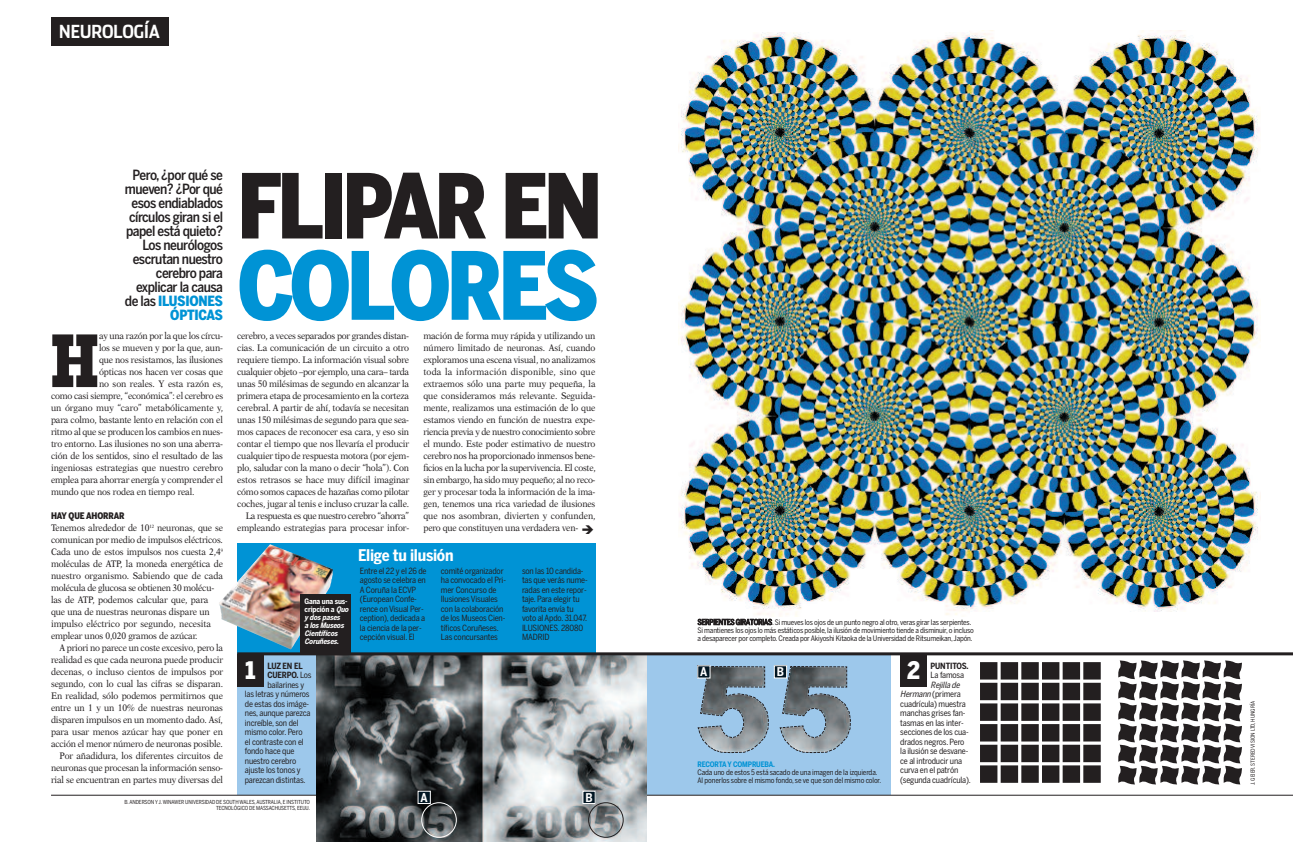
<style>
.page{position:relative;width:1293px;height:842px;background:#fff}
.page>*{position:absolute;margin:0;border:0;box-sizing:border-box;transform-origin:0 0}
.t1{font:900 93px "Benton Sans Cond";letter-spacing:-.05em;color:#0093d5}
.t2{font:900 88.6px "Benton Sans Cond";letter-spacing:-.05em;color:#231f20}
.t3{font:75.1px "Giza One Three";color:#231f20;scale:.9 1}
.t4{font:900 24px "Benton Sans Cond";color:#fff}
.t5{font:700 18px "Stainless Cond";color:#fff}
.t6{font:700 16px "Benton Sans Cond";letter-spacing:-.02em;color:#fff}
.t7{font:500 14px/14px "Benton Sans Cond";letter-spacing:-.035em;color:#231f20;text-align:right}
.t8{font:700 12px "Benton Sans Cond";color:#fff}
.t9{font:9.5px/12px "New Aster";letter-spacing:-.015em;color:#231f20;text-align:right;scale:.9 1}
.t10{font:900 9px "Benton Sans Cond";letter-spacing:-.02em;color:#231f20}
.t11{font:8.5px/9.5px "Benton Sans Cond";letter-spacing:-.015em;color:#231f20}
.t12{font:700 8.5px "Benton Sans Cond";letter-spacing:-.02em;color:#231f20}
.t13{font:7.5px/8px "Benton Sans Cond";letter-spacing:-.025em;color:#231f20}
.t14{font:italic 700 7.5px/8px "Benton Sans Cond";letter-spacing:-.02em;color:#fff}
.t15{font:700 7.5px "Benton Sans Cond";letter-spacing:-.02em;color:#0093d5}
.t16{font:5.5px/6px "Benton Sans Cond";letter-spacing:-.015em;color:#231f20;text-align:right}
.s1{font-weight:900;color:#0093d5}
.s2{font-style:normal}
.s3{font-weight:400}
.s4{font-style:italic}
</style>
<div class="page">
<div style="left:237px;top:543px;width:358px;height:129px;background:#0093d5"></div>
<div style="left:237px;top:655px;width:653px;height:140px;background:#9dc8eb"></div>
<div style="left:51px;top:17px;width:117px;height:28px;background:#231f20"></div>
<img style="left:969px;top:30px;width:291px;height:581px">
<img style="left:678px;top:32px;width:291px;height:585px">
<hr style="left:51px;top:795px;width:1242px;height:1px;background:#231f20">
<img style="left:316px;top:655px;width:330px;height:187px">
<svg style="left:980px;top:662px;width:120px;height:121px"></svg>
<svg style="left:1118px;top:660px;width:124px;height:125px"></svg>
<div style="left:237px;top:655px;width:26px;height:32px;background:#231f20"></div>
<div style="left:900px;top:655px;width:26px;height:32px;background:#231f20"></div>
<hr style="left:237px;top:652px;width:1056px;height:3px;background:#231f20">
<svg style="left:421px;top:802px;width:36px;height:36px"></svg>
<svg style="left:588px;top:802px;width:36px;height:36px"></svg>
<img style="left:219px;top:544px;width:114px;height:105px">
<svg style="left:779px;top:666px;width:72px;height:88px"></svg>
<svg style="left:697px;top:665px;width:72px;height:89px"></svg>
<div style="left:300px;top:594px;width:51px;height:60px;background:#231f20"></div>
<div style="left:418px;top:791px;width:12px;height:12px;background:#001522"></div>
<div style="left:418px;top:791px;width:12px;height:13px;border:1px solid #fff"></div>
<div style="left:698px;top:666px;width:12px;height:12px;background:#001522"></div>
<div style="left:583px;top:791px;width:12px;height:12px;background:#001522"></div>
<div style="left:583px;top:791px;width:12px;height:13px;border:1px solid #fff"></div>
<div style="left:774px;top:666px;width:12px;height:12px;background:#001522"></div>
<div style="left:774px;top:665px;width:13px;height:13px;border:1px solid #fff"></div>
<h3 class="t5" style="left:59px;top:21px;width:102px">NEUROLOGÍA</h3>
<h3 class="t7" style="left:125px;top:168px;width:100px">Pero, ¿por qué se mueven? ¿Por qué esos endiablados círculos giran si el papel está quieto?<br>Los neurólogos escrutan nuestro cerebro para explicar la causa de las <span class="s1">ILUSIONES<br>ÓPTICAS</span></h3>
<h3 class="t3" style="left:51px;top:317px;width:54px">H</h3>
<p class="t9" style="left:99px;top:330px;width:139px">ay una razón por la que los círcu-</p>
<p class="t9" style="left:99px;top:342px;width:139px">los se mueven y por la que, aun-</p>
<p class="t9" style="left:99px;top:354px;width:139px">que nos resistamos, las ilusiones</p>
<p class="t9" style="left:99px;top:366px;width:139px">ópticas nos hacen ver cosas que</p>
<p class="t9" style="left:99px;top:378px;width:139px">no son reales. Y esta razón es,</p>
<p class="t9" style="left:51px;top:390px;width:193px">como casi siempre, “económica”: el cerebro es</p>
<p class="t9" style="left:51px;top:402px;width:193px">un órgano muy “caro” metabólicamente y,</p>
<p class="t9" style="left:51px;top:414px;width:192px">para colmo, bastante lento en relación con el</p>
<p class="t9" style="left:51px;top:426px;width:193px">ritmo al que se producen los cambios en nues-</p>
<p class="t9" style="left:51px;top:438px;width:192px">tro entorno. Las ilusiones no son una aberra-</p>
<p class="t9" style="left:51px;top:450px;width:193px">ción de los sentidos, sino el resultado de las</p>
<p class="t9" style="left:51px;top:462px;width:193px">ingeniosas estrategias que nuestro cerebro</p>
<p class="t9" style="left:51px;top:474px;width:192px">emplea para ahorrar energía y comprender el</p>
<p class="t9" style="left:51px;top:486px;width:161px">mundo que nos rodea en tiempo real.</p>
<p class="t10" style="left:51px;top:511px;width:75px">HAY QUE AHORRAR</p>
<p class="t9" style="left:51px;top:522px;width:193px;text-align:left">Tenemos alrededor de 10<sup>12</sup> neuronas, que se comunican por medio de impulsos eléctricos.<br>Cada uno de estos impulsos nos cuesta 2,4<sup>9 </sup>moléculas de ATP, la moneda energética de nuestro organismo. Sabiendo que de cada molécula de glucosa se obtienen 30 molécu&shy;las de ATP, podemos calcular que, para que una de nuestras neuronas dispare un impulso eléctrico por segundo, necesita emplear unos 0,020 gramos de azúcar.</p>
<p class="t9" style="left:51px;top:642px;width:193px">A priori no parece un coste excesivo, pero la realidad es que cada neurona puede producir decenas, o incluso cientos de impulsos por segundo, con lo cual las cifras se disparan.<br>En realidad, sólo podemos permitirnos que entre un 1 y un 10% de nuestras neuronas disparen impulsos en un momento dado. Así, para usar menos azúcar hay que poner en acción el menor número de neuronas posible.<br>Por añadidura, los diferentes circuitos de neuronas que procesan la información senso&shy;rial se encuentran en partes muy diversas del</p>
<h2 class="t2" style="left:237px;top:156px;width:367px">FLIPAR EN</h2>
<h1 class="t1" style="left:237px;top:233px;width:364px">COLORES</h1>
<p class="t9" style="left:237px;top:330px;width:193px">cerebro, a veces separados por grandes distan&shy;cias. La comunicación de un circuito a otro requiere tiempo. La información visual sobre cualquier objeto –por ejemplo, una cara– tarda unas 50 milésimas de segundo en alcanzar la primera etapa de procesamiento en la corteza cerebral. A partir de ahí, todavía se necesitan unas 150 milésimas de segundo para que sea&shy;mos capaces de reconocer esa cara, y eso sin contar el tiempo que nos llevaría el producir cualquier tipo de respuesta motora (por ejem&shy;plo, saludar con la mano o decir “hola”). Con estos retrasos se hace muy difícil imaginar cómo somos capaces de hazañas como pilotar coches, jugar al tenis e incluso cruzar la calle.<br>La respuesta es que nuestro cerebro “ahorra” empleando estrategias para procesar infor-</p>
<p class="t9" style="left:423px;top:330px;width:193px;text-align:justify">mación de forma muy rápida y utilizando un número limitado de neuronas. Así, cuando exploramos una escena visual, no analizamos toda la información disponible, sino que extraemos sólo una parte muy pequeña, la que consideramos más relevante. Seguida&shy;mente, realizamos una estimación de lo que estamos viendo en función de nuestra expe&shy;riencia previa y de nuestro conocimiento sobre el mundo. Este poder estimativo de nuestro cerebro nos ha proporcionado inmensos bene&shy;ficios en la lucha por la supervivencia. El coste, sin embargo, ha sido muy pequeño; al no reco&shy;ger y procesar toda la información de la ima&shy;gen, tenemos una rica variedad de ilusiones que nos asombran, divierten y confunden, pero que constituyen una verdadera ven-</p>
<p class="t14" style="left:304px;top:597px;width:47px"><span class="s2">Gana una sus&shy;cripción a</span> Quo y dos pases<br>a los Museos<br>Científicos<br>Coruñeses.</p>
<h3 class="t6" style="left:358px;top:546px;width:97px">Elige tu ilusión</h3>
<p class="t11" style="left:360px;top:566px;width:68px">Entre el 22 y el 26 de agosto se celebra en<br>A Coruña la ECVP (European Confe&shy;rence on Visual Per&shy;ception), dedicada a la ciencia de la per&shy;cepción visual. El</p>
<p class="t11" style="left:441px;top:566px;width:67px">comité organizador ha convocado el Pri&shy;mer Concurso de<br>Ilusiones Visuales con la colaboración de los Museos Cien&shy;tíficos Coruñeses.<br>Las concursantes</p>
<p class="t11" style="left:522px;top:566px;width:67px">son las 10 candida&shy;tas que verás nume&shy;radas en este repor&shy;taje. Para elegir tu favorita envía tu voto al Apdo. 31.047.<br>ILUSIONES. 28080<br>MADRID</p>
<p class="t13" style="left:697px;top:618px;width:278px">SERPIENTES GIRATORIAS.Si mueves los ojos de un punto negro al otro, veras girar las serpientes.<br>Si mantienes los ojos lo más estáticos posible, la ilusión de movimiento tiende a disminuir, o incluso a desaparecer por completo. Creada por Akiyoshi Kitaoka de la Universidad de Ritsumeikan, Japón.</p>
<h3 class="t4" style="left:907px;top:657px;width:15px">2</h3>
<h3 class="t4" style="left:245px;top:657px;width:12px">1</h3>
<p class="t12" style="left:930px;top:661px;width:40px">PUNTITOS.</p>
<p class="t12" style="left:267px;top:661px;width:37px">LUZ EN EL</p>
<p class="t12" style="left:267px;top:670px;width:45px">CUERPO. <span class="s3">Los</span></p>
<p class="t11" style="left:267px;top:680px;width:38px">bailarines y</p>
<p class="t11" style="left:245px;top:689px;width:66px">las letras y números</p>
<p class="t11" style="left:245px;top:699px;width:66px">de estas dos imáge-</p>
<p class="t11" style="left:245px;top:708px;width:67px">nes, aunque parezca</p>
<p class="t11" style="left:245px;top:718px;width:55px">increíble, son del</p>
<p class="t11" style="left:245px;top:727px;width:59px">mismo color. Pero</p>
<p class="t11" style="left:245px;top:737px;width:60px">el contraste con el</p>
<p class="t11" style="left:245px;top:746px;width:51px">fondo hace que</p>
<p class="t11" style="left:245px;top:756px;width:53px">nuestro cerebro</p>
<p class="t11" style="left:245px;top:765px;width:57px">ajuste los tonos y</p>
<p class="t11" style="left:245px;top:775px;width:62px">parezcan distintas.</p>
<p class="t8" style="left:777px;top:665px;width:9px">B</p>
<p class="t8" style="left:700px;top:665px;width:9px">A</p>
<p class="t11" style="left:930px;top:670px;width:35px">La famosa</p>
<p class="t11" style="left:900px;top:680px;width:72px;text-indent:30px"><span class="s4">Rej illa de<br>Hermann</span>(primera cuadrícula) muestra manchas grises fan&shy;tasmas en las inter&shy;secciones de los cua&shy;drados negros. Pero la ilusión se desvane&shy;ce al introducir una curva en el patrón (segunda cuadrícula).</p>
<p class="t15" style="left:697px;top:760px;width:79px">RECORTA Y COMPRUEBA.</p>
<p class="t13" style="left:697px;top:768px;width:185px">Cada uno de estos 5 está sacado de una imagen de la izquierda.<br>Al ponerlos sobre el mismo fondo, se ve que son del mismo color.</p>
<p class="t16" style="left:124px;top:799px;width:187px">B. ANDERSON Y J. WINAWER UNIVERSIDAD DE SOUTH WALES, AUSTRALIA, E INSTITUTO<br>TECNOLÓGICO DE MASSACHUSETTS, EEUU.</p>
<p class="t8" style="left:420px;top:791px;width:9px">A</p>
<p class="t8" style="left:585px;top:791px;width:9px">B</p>
<p class="t16" style="left:1250px;top:785px;width:86px;rotate:-90deg">J. GEIER. STEREO VISION LTD, HUNGRÍA</p>
</div>
